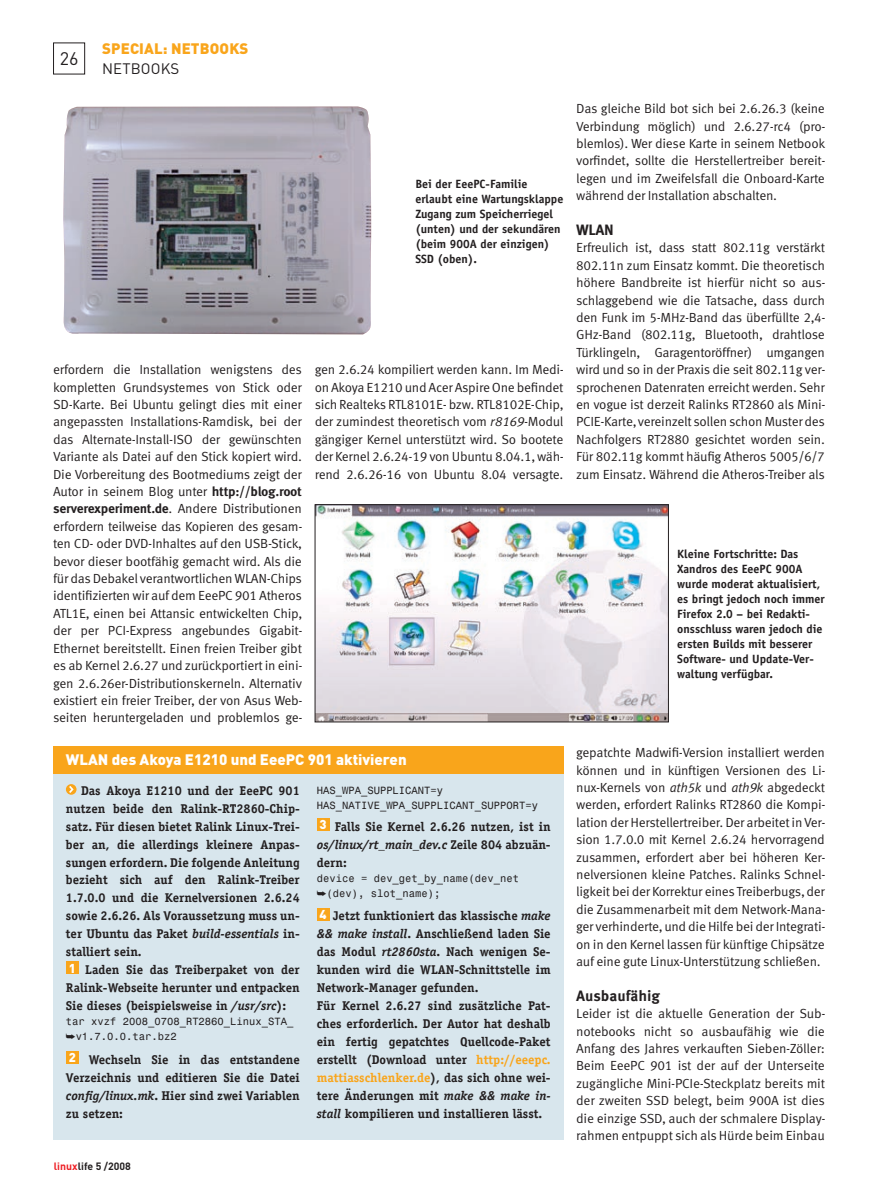
<style>
.page{position:relative;width:893px;height:1191px;background:#fff}
.page>*{position:absolute;margin:0;border:0;box-sizing:border-box;transform-origin:0 0}
.t1{font:18px "DINOT";color:#231f20}
._11_08___Workshop_Ka{font:900 15px "DINOT";color:#fff}
.t2{font:900 15px "DINOT";letter-spacing:.01em;color:#f9a51b}
._11_06___Workshop_Zw{font:700 15px "Meta Corr";letter-spacing:-.005em;color:#231f20}
.t3{font:15px "DINOT";letter-spacing:.01em;color:#231f20}
._11_05___Workshop_Fl{font:13.2px/17.4px "Meta Corr";letter-spacing:-.025em;color:#231f20;text-align:justify}
._11_09___Workshop_Ka{font:700 12.75px/18px "Officina Serif Std";color:#231f20;text-align:justify}
._1_08___Kasten_Fließ{font:700 12.75px/18px "Officina Serif Std";color:#231f20;text-align:justify}
.t4{font:900 12.75px "DINOT";color:#fff}
._11_07___Workshop_Bi{font:700 12px/15px "Officina Sans Std";color:#231f20}
._12_06___Profitipps{font:10.5px "Monospace 821 BT";color:#231f20}
.t5{font:700 10.5px "DINOT";color:#231f20}
.s1{font-weight:700}
.s2{font-style:italic}
.s3{color:#f9a51b}
.s4{color:#ee1d23}
</style>
<div class="page">
<div style="left:53px;top:43px;width:32px;height:31px;border:1px solid #231f20"></div>
<div style="left:53px;top:746px;width:510px;height:28px;background:#f9a51b"></div>
<div style="left:53px;top:774px;width:510px;height:366px;background:#d8e6ed"></div>
<div style="left:66px;top:784px;width:11px;height:10px;background:#f9a51b;border-radius:50%"></div>
<svg style="left:69px;top:786px;width:5px;height:7px"></svg>
<div style="left:66px;top:961px;width:13px;height:13px;background:#f9a51b"></div>
<div style="left:66px;top:1051px;width:13px;height:13px;background:#f9a51b"></div>
<div style="left:317px;top:818px;width:13px;height:12px;background:#f9a51b"></div>
<div style="left:317px;top:907px;width:13px;height:13px;background:#f9a51b"></div>
<img style="left:63px;top:106px;width:309px;height:229px">
<img style="left:317px;top:506px;width:350px;height:214px">
<div style="left:315px;top:504px;width:354px;height:218px;border:1px solid #231f20"></div>
<h1 class="t1" style="left:60px;top:47px;width:20px">26</h1>
<p class="t2" style="left:102px;top:38px;width:148px">SPECIAL: NETBOOKS</p>
<p class="t3" style="left:102px;top:59px;width:79px">NETBOOKS</p>
<p class="_11_07___Workshop_Bi" style="left:415px;top:176px;width:149px">Bei der EeePC-Familie erlaubt eine Wartungsklappe<br>Zugang zum Speicherriegel (unten) und der sekundären (beim 900A der einzigen)<br>SSD (oben).</p>
<p class="_11_05___Workshop_Fl" style="left:53px;top:361px;width:251px">erfordern die Installation wenigstens des kompletten Grundsystemes von Stick oder SD-Karte. Bei Ubuntu gelingt dies mit einer angepassten Installations-Ramdisk, bei der das Alternate-Install-ISO der gewünschten Variante als Datei auf den Stick kopiert wird.<br>Die Vorbereitung des Bootmediums zeigt der Autor in seinem Blog unter <span class="s1">http://blog.root serverexperiment.de</span>. Andere Distributionen erfordern teilweise das Kopieren des gesam&shy;ten CD- oder DVD-Inhaltes auf den USB-Stick, bevor dieser bootfähig gemacht wird. Als die für das Debakel verantwortlichen WLAN-Chips identifizierten wir auf dem EeePC 901 Atheros ATL1E, einen bei Attansic entwickelten Chip, der per PCI-Express angebundes Gigabit-Ethernet bereitstellt. Einen freien Treiber gibt es ab Kernel 2.6.27 und zurückportiert in eini&shy;gen 2.6.26er-Distributionskerneln. Alternativ existiert ein freier Treiber, der von Asus Web&shy;seiten heruntergeladen und problemlos ge-</p>
<p class="_11_05___Workshop_Fl" style="left:315px;top:361px;width:251px">gen 2.6.24 kompiliert werden kann. Im Medi&shy;on Akoya E1210 und Acer Aspire One befindet sich Realteks RTL8101E- bzw. RTL8102E-Chip, der zumindest theoretisch vom <span class="s2">r8169</span>-Modul gängiger Kernel unterstützt wird. So bootete der Kernel 2.6.24-19 von Ubuntu 8.04.1, wäh&shy;rend 2.6.26-16 von Ubuntu 8.04 versagte.</p>
<p class="_11_08___Workshop_Ka" style="left:66px;top:749px;width:342px">WLAN des Akoya E1210 und EeePC 901 aktivieren</p>
<p class="_1_08___Kasten_Fließ" style="left:66px;top:781px;width:235px;text-indent:15px">Das Akoya E1210 und der EeePC 901 nutzen beide den Ralink-RT2860-Chip&shy;satz. Für diesen bietet Ralink Linux-Trei&shy;ber an, die allerdings kleinere Anpas&shy;sungen erfordern. Die folgende Anleitung bezieht sich auf den Ralink-Treiber 1.7.0.0 und die Kernelversionen 2.6.24 sowie 2.6.26. Als Voraussetzung muss un&shy;ter Ubuntu das Paket <span class="s2">build-essentials</span> in&shy;stalliert sein.</p>
<p class="t4" style="left:69px;top:959px;width:9px">1</p>
<p class="_12_06___Profitipps" style="left:317px;top:783px;width:128px">HAS_WPA_SUPPLICANT=y</p>
<p class="_12_06___Profitipps" style="left:317px;top:798px;width:223px">HAS_NATIVE_WPA_SUPPLICANT_SUPPORT=y</p>
<p class="t4" style="left:320px;top:816px;width:9px">3</p>
<p class="_11_09___Workshop_Ka" style="left:317px;top:817px;width:235px;text-indent:18px">Falls Sie Kernel 2.6.26 nutzen, ist in <span class="s2">os/linux/rt_main_dev.c</span> Zeile 804 abzuän&shy;dern:</p>
<p class="_12_06___Profitipps" style="left:317px;top:871px;width:204px">device = dev_get_by_name(dev_net</p>
<p class="_12_06___Profitipps" style="left:317px;top:886px;width:125px">➥(dev), slot_name);</p>
<p class="t4" style="left:320px;top:905px;width:9px">4</p>
<p class="_11_09___Workshop_Ka" style="left:317px;top:907px;width:235px;text-indent:16px">Jetzt funktioniert das klassische <span class="s2">make &amp;&amp; make install</span>. Anschließend laden Sie das Modul <span class="s2">rt2860sta</span>. Nach wenigen Se&shy;kunden wird die WLAN-Schnittstelle im Network-Manager gefunden.</p>
<p class="_11_09___Workshop_Ka" style="left:317px;top:996px;width:235px">Für Kernel 2.6.27 sind zusätzliche Pat&shy;ches erforderlich. Der Autor hat deshalb ein fertig gepatchtes Quellcode-Paket erstellt (Download unter <span class="s3">http://eeepc. mattiasschlenker.de</span>), das sich ohne wei&shy;tere Änderungen mit <span class="s2">make &amp;&amp; make in&shy;stall</span> kompilieren und installieren lässt.</p>
<p class="_11_09___Workshop_Ka" style="left:66px;top:960px;width:235px;text-indent:19px">Laden Sie das Treiberpaket von der Ralink-Webseite herunter und entpacken Sie dieses (beispielsweise in <span class="s2">/usr/src</span>):</p>
<p class="_12_06___Profitipps" style="left:66px;top:1015px;width:229px">tar xvzf 2008_0708_RT2860_Linux_STA_</p>
<p class="_12_06___Profitipps" style="left:66px;top:1030px;width:112px">➥v1.7.0.0.tar.bz2</p>
<p class="t4" style="left:69px;top:1049px;width:9px">2</p>
<p class="_11_09___Workshop_Ka" style="left:66px;top:1050px;width:235px;text-indent:23px">Wechseln Sie in das entstandene Verzeichnis und editieren Sie die Datei <span class="s2">config/linux.mk</span>. Hier sind zwei Variablen zu setzen:</p>
<p class="t5" style="left:54px;top:1159px;width:78px"><span class="s4">linux</span>life 5 /2008</p>
<p class="_11_05___Workshop_Fl" style="left:576px;top:100px;width:251px">Das gleiche Bild bot sich bei 2.6.26.3 (keine Verbindung möglich) und 2.6.27-rc4 (pro&shy;blemlos). Wer diese Karte in seinem Netbook vorfindet, sollte die Herstellertreiber bereit&shy;legen und im Zweifelsfall die Onboard-Karte während der Installation abschalten.</p>
<p class="_11_06___Workshop_Zw" style="left:576px;top:221px;width:39px">WLAN</p>
<p class="_11_05___Workshop_Fl" style="left:576px;top:239px;width:251px">Erfreulich ist, dass statt 802.11g verstärkt 802.11n zum Einsatz kommt. Die theoretisch höhere Bandbreite ist hierfür nicht so aus&shy;schlaggebend wie die Tatsache, dass durch den Funk im 5-MHz-Band das überfüllte 2,4- GHz-Band (802.11g, Bluetooth, drahtlose Türklingeln, Garagentoröffner) umgangen wird und so in der Praxis die seit 802.11g ver&shy;sprochenen Datenraten erreicht werden. Sehr en vogue ist derzeit Ralinks RT2860 als Mini-PCIE-Karte, vereinzelt sollen schon Muster des Nachfolgers RT2880 gesichtet worden sein.<br>Für 802.11g kommt häufig Atheros 5005/6/7 zum Einsatz. Während die Atheros-Treiber als</p>
<p class="_11_07___Workshop_Bi" style="left:677px;top:546px;width:149px">Kleine Fortschritte: Das<br>Xandros des EeePC 900A wurde moderat aktualisiert, es bringt jedoch noch immer<br>Firefox 2.0 – bei Redakti&shy;onsschluss waren jedoch die ersten Builds mit besserer<br>Software- und Update-Ver&shy;waltung verfügbar.</p>
<p class="_11_05___Workshop_Fl" style="left:576px;top:743px;width:251px">gepatchte Madwifi-Version installiert werden können und in künftigen Versionen des Li&shy;nux-Kernels von <span class="s2">ath5k</span> und <span class="s2">ath9k</span> abgedeckt werden, erfordert Ralinks RT2860 die Kompi&shy;lation der Herstellertreiber. Der arbeitet in Ver&shy;sion 1.7.0.0 mit Kernel 2.6.24 hervorragend zusammen, erfordert aber bei höheren Ker&shy;nelversionen kleine Patches. Ralinks Schnel&shy;ligkeit bei der Korrektur eines Treiberbugs, der die Zusammenarbeit mit dem Network-Mana&shy;ger verhinderte, und die Hilfe bei der Integrati&shy;on in den Kernel lassen für künftige Chipsätze auf eine gute Linux-Unterstützung schließen.</p>
<p class="_11_06___Workshop_Zw" style="left:576px;top:986px;width:85px">Ausbaufähig</p>
<p class="_11_05___Workshop_Fl" style="left:576px;top:1004px;width:251px">Leider ist die aktuelle Generation der Sub&shy;notebooks nicht so ausbaufähig wie die Anfang des Jahres verkauften Sieben-Zöller:<br>Beim EeePC 901 ist der auf der Unterseite zugängliche Mini-PCIe-Steckplatz bereits mit der zweiten SSD belegt, beim 900A ist dies die einzige SSD, auch der schmalere Display&shy;rahmen entpuppt sich als Hürde beim Einbau</p>
</div>
